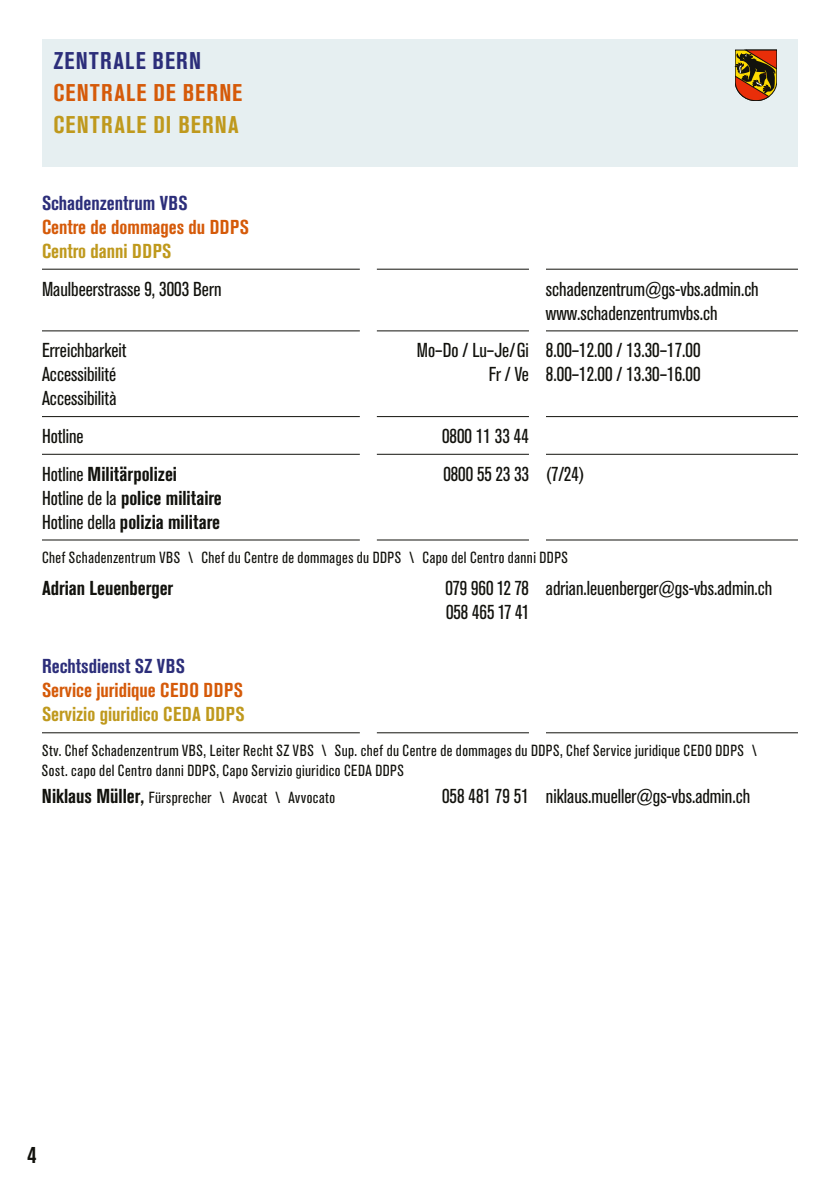
<style>
.page{position:relative;width:840px;height:1191px;background:#fff}
.page>*{position:absolute;margin:0;border:0;box-sizing:border-box;transform-origin:0 0}
.Haupt-Rubriktitel{font:700 condensed 24px "Akzidenz Grotesk Pro";letter-spacing:.055em;color:#d55a09}
.Haupt-Rubriktitel-2{font:700 condensed 24px "Akzidenz Grotesk Pro";letter-spacing:.055em;color:#bf991d}
.Haupt-Rubriktitel-3{font:700 condensed 24px "Akzidenz Grotesk Pro";letter-spacing:.055em;color:#2c2e7a}
.t1{font:700 condensed 24px "Akzidenz Grotesk Pro";color:#12120d}
.ZEM_Standard_deutsch{font:condensed 20px "Akzidenz Grotesk Pro";color:#12120d}
.ZEM_Standard_deutsch-2{font:700 condensed 20px "Akzidenz Grotesk Pro";color:#12120d}
.ZEM_Standard_deutsch-3{font:700 condensed 20px "Akzidenz Grotesk Pro";color:#d55a09}
.ZEM_Standard_deutsch-4{font:700 condensed 20px "Akzidenz Grotesk Pro";color:#bf991d}
.ZEM_Standard_deutsch-5{font:700 condensed 20px "Akzidenz Grotesk Pro";color:#2c2e7a}
.ZEM_Standard_deutsch-6{font:condensed 16px/20px "Akzidenz Grotesk Pro";letter-spacing:.025em;color:#12120d}
.s1{font-weight:400}
.s2{font-weight:700;font-size:20px}
</style>
<div class="page">
<div style="left:42px;top:40px;width:755px;height:127px;background:#e6eff1"></div>
<hr style="left:376px;top:269px;width:152px;height:1px;background:#12120d">
<hr style="left:376px;top:330px;width:152px;height:1px;background:#12120d">
<hr style="left:376px;top:416px;width:152px;height:1px;background:#12120d">
<hr style="left:42px;top:454px;width:317px;height:1px;background:#12120d">
<hr style="left:42px;top:330px;width:317px;height:1px;background:#12120d">
<hr style="left:42px;top:416px;width:317px;height:1px;background:#12120d">
<hr style="left:42px;top:269px;width:317px;height:1px;background:#12120d">
<hr style="left:42px;top:539px;width:317px;height:1px;background:#12120d">
<hr style="left:376px;top:539px;width:152px;height:1px;background:#12120d">
<hr style="left:545px;top:539px;width:252px;height:1px;background:#12120d">
<hr style="left:545px;top:269px;width:252px;height:1px;background:#12120d">
<hr style="left:545px;top:330px;width:252px;height:1px;background:#12120d">
<hr style="left:545px;top:416px;width:252px;height:1px;background:#12120d">
<hr style="left:376px;top:454px;width:152px;height:1px;background:#12120d">
<hr style="left:545px;top:454px;width:252px;height:1px;background:#12120d">
<hr style="left:42px;top:732px;width:317px;height:1px;background:#12120d">
<hr style="left:376px;top:732px;width:152px;height:1px;background:#12120d">
<hr style="left:545px;top:732px;width:252px;height:1px;background:#12120d">
<svg style="left:734px;top:50px;width:42px;height:51px;background:#915820"></svg>
<p class="Haupt-Rubriktitel-3" style="left:53px;top:45px;width:149px">ZENTRALE BERN</p>
<p class="Haupt-Rubriktitel" style="left:53px;top:77px;width:190px">CENTRALE DE BERNE</p>
<p class="Haupt-Rubriktitel-2" style="left:53px;top:109px;width:187px">CENTRALE DI BERNA</p>
<p class="ZEM_Standard_deutsch-5" style="left:42px;top:190px;width:147px">Schadenzentrum VBS</p>
<p class="ZEM_Standard_deutsch-3" style="left:42px;top:214px;width:208px">Centre de dommages du DDPS</p>
<p class="ZEM_Standard_deutsch-4" style="left:42px;top:238px;width:131px">Centro danni DDPS</p>
<p class="ZEM_Standard_deutsch" style="left:42px;top:275px;width:181px">Maulbeerstrasse 9, 3003 Bern</p>
<p class="ZEM_Standard_deutsch" style="left:545px;top:275px;width:214px">schadenzentrum@gs-vbs.admin.ch</p>
<p class="ZEM_Standard_deutsch" style="left:545px;top:299px;width:173px">www.schadenzentrumvbs.ch</p>
<p class="ZEM_Standard_deutsch" style="left:42px;top:337px;width:86px">Erreichbarkeit</p>
<p class="ZEM_Standard_deutsch" style="left:42px;top:361px;width:76px">Accessibilité</p>
<p class="ZEM_Standard_deutsch" style="left:42px;top:385px;width:76px">Accessibilità</p>
<p class="ZEM_Standard_deutsch" style="left:416px;top:337px;width:113px">Mo–Do / Lu–Je/Gi</p>
<p class="ZEM_Standard_deutsch" style="left:488px;top:361px;width:42px">Fr / Ve</p>
<p class="ZEM_Standard_deutsch" style="left:545px;top:337px;width:156px">8.00–12.00 / 13.30–17.00</p>
<p class="ZEM_Standard_deutsch" style="left:545px;top:361px;width:156px">8.00–12.00 / 13.30–16.00</p>
<p class="ZEM_Standard_deutsch" style="left:42px;top:423px;width:43px">Hotline</p>
<p class="ZEM_Standard_deutsch" style="left:442px;top:423px;width:88px">0800 11 33 44</p>
<p class="ZEM_Standard_deutsch-2" style="left:42px;top:461px;width:136px"><span class="s1">Hotline</span> Militärpolizei</p>
<p class="ZEM_Standard_deutsch-2" style="left:42px;top:485px;width:181px"><span class="s1">Hotline de la</span> police militaire</p>
<p class="ZEM_Standard_deutsch-2" style="left:42px;top:509px;width:179px"><span class="s1">Hotline della</span> polizia militare</p>
<p class="ZEM_Standard_deutsch" style="left:443px;top:460px;width:87px">0800 55 23 33</p>
<p class="ZEM_Standard_deutsch" style="left:545px;top:460px;width:40px">(7/24)</p>
<p class="ZEM_Standard_deutsch-6" style="left:42px;top:547px;width:527px">Chef Schadenzentrum VBS \ Chef du Centre de dommages du DDPS \ Capo del Centro danni DDPS</p>
<p class="ZEM_Standard_deutsch-2" style="left:42px;top:575px;width:133px">Adrian Leuenberger</p>
<p class="ZEM_Standard_deutsch" style="left:445px;top:575px;width:85px">079 960 12 78</p>
<p class="ZEM_Standard_deutsch" style="left:446px;top:599px;width:84px">058 465 17 41</p>
<p class="ZEM_Standard_deutsch" style="left:545px;top:575px;width:228px">adrian.leuenberger@gs-vbs.admin.ch</p>
<p class="ZEM_Standard_deutsch-5" style="left:42px;top:653px;width:144px">Rechtsdienst SZ VBS</p>
<p class="ZEM_Standard_deutsch-3" style="left:42px;top:677px;width:202px">Service juridique CEDO DDPS</p>
<p class="ZEM_Standard_deutsch-4" style="left:42px;top:701px;width:204px">Servizio giuridico CEDA DDPS</p>
<p class="ZEM_Standard_deutsch-6" style="left:42px;top:740px;width:716px">Stv. Chef Schadenzentrum VBS, Leiter Recht SZ VBS \ Sup. chef du Centre de dommages du DDPS, Chef Service juridique CEDO DDPS \<br>Sost. capo del Centro danni DDPS, Capo Servizio giuridico CEDA DDPS</p>
<p class="ZEM_Standard_deutsch-6" style="left:42px;top:786px;width:294px"><span class="s2">Niklaus Müller,</span> Fürsprecher \ Avocat \ Avvocato</p>
<p class="ZEM_Standard_deutsch" style="left:442px;top:782px;width:88px">058 481 79 51</p>
<p class="ZEM_Standard_deutsch" style="left:545px;top:782px;width:206px">niklaus.mueller@gs-vbs.admin.ch</p>
<p class="t1" style="left:27px;top:1138px;width:10px">4</p>
</div>
